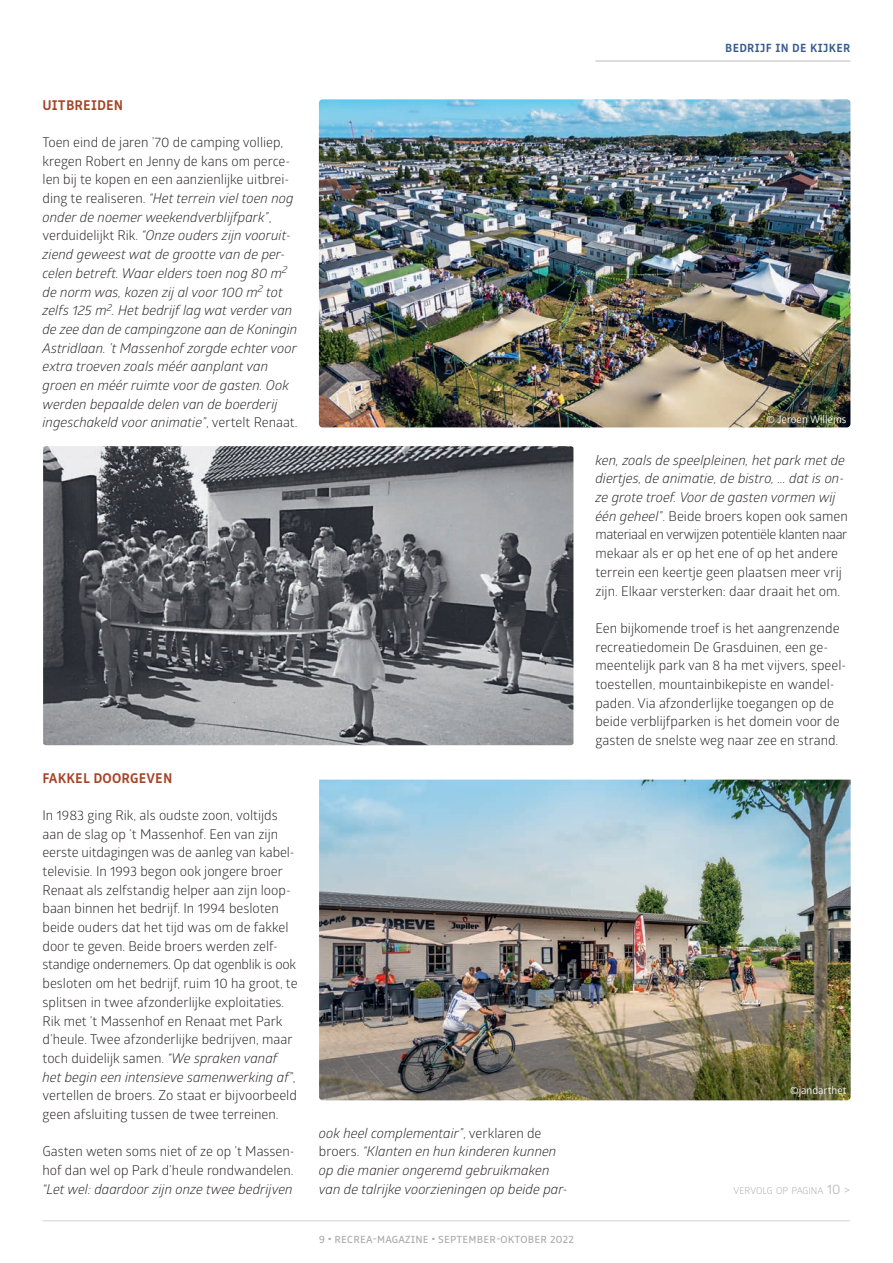
<style>
.page{position:relative;width:893px;height:1263px;background:#fff}
.page>*{position:absolute;margin:0;border:0;box-sizing:border-box;transform-origin:0 0}
.t1{font:700 14.25px "Respublika FY";letter-spacing:.01em;color:#a64326}
.t2{font:13.5px/18.8px "Glober";color:#231f20}
.t3{font:italic 13.5px/18.8px "Glober";color:#231f20}
.t4{font:700 12px "Respublika FY";letter-spacing:.03em;color:#355a8f}
.t5{font:10.5px "Respublika FY";letter-spacing:.02em;color:#a8a9ad;scale:1.05 1}
.t6{font:10.5px "Glober";color:#fff}
.t7{font:9.45px "Glober";color:#a8a9ad}
.s1{font-style:normal}
.s2{font-style:italic}
.s3{font-size:13.5px}
</style>
<div class="page">
<hr style="left:43px;top:1220px;width:807px;height:1px;background:#d1d2d4">
<hr style="left:595px;top:60px;width:255px;height:2px;background:#d1d2d4">
<img style="left:319px;top:780px;width:532px;height:320px">
<img style="left:43px;top:446px;width:530px;height:299px">
<img style="left:319px;top:99px;width:531px;height:328px">
<p class="t1" style="left:43px;top:96px;width:82px">UITBREIDEN</p>
<p class="t3" style="left:43px;top:132px;width:256px"><span class="s1">Toen eind de jaren ’70 de camping volliep, kregen Robert en Jenny de kans om perce&shy;len bij te kopen en een aanzienlijke uitbrei&shy;ding te realiseren.</span> “Het terrein viel toen nog onder de noemer weekendverblijfpark”<span class="s1">, verduidelijkt Rik.</span> “Onze ouders zijn vooruit&shy;ziend geweest wat de grootte van de per&shy;celen betreft. Waar elders toen nog 80 m<sup>2 </sup>de norm was, kozen zij al voor 100 m<sup>2</sup> tot zelfs 125 m<sup>2</sup>. Het bedrijf lag wat verder van de zee dan de campingzone aan de Koningin Astridlaan. ’t Massenhof zorgde echter voor extra troeven zoals méér aanplant van groen en méér ruimte voor de gasten. Ook werden bepaalde delen van de boerderij ingeschakeld voor animatie”<span class="s1">, vertelt Renaat.</span></p>
<p class="t1" style="left:43px;top:769px;width:131px">FAKKEL DOORGEVEN</p>
<p class="t2" style="left:43px;top:805px;width:257px">In 1983 ging Rik, als oudste zoon, voltijds aan de slag op ’t Massenhof. Een van zijn eerste uitdagingen was de aanleg van kabel&shy;televisie. In 1993 begon ook jongere broer Renaat als zelfstandig helper aan zijn loop&shy;baan binnen het bedrijf. In 1994 besloten beide ouders dat het tijd was om de fakkel door te geven. Beide broers werden zelf&shy;standige ondernemers. Op dat ogenblik is ook besloten om het bedrijf, ruim 10 ha groot, te splitsen in twee afzonderlijke exploitaties.<br>Rik met ’t Massenhof en Renaat met Park d’heule. Twee afzonderlijke bedrijven, maar toch duidelijk samen. <span class="s2">“We spraken vanaf het begin een intensieve samenwerking af”</span>, vertellen de broers. Zo staat er bijvoorbeeld geen afsluiting tussen de twee terreinen.</p>
<p class="t2" style="left:43px;top:1142px;width:254px">Gasten weten soms niet of ze op ’t Massen&shy;hof dan wel op Park d’heule rondwandelen.</p>
<p class="t3" style="left:43px;top:1179px;width:252px">“Let wel: daardoor zijn onze twee bedrijven</p>
<p class="t3" style="left:319px;top:1123px;width:250px">ook heel complementair”<span class="s1">, verklaren de broers.</span> “Klanten en hun kinderen kunnen op die manier ongeremd gebruikmaken van de talrijke voorzieningen op beide par-</p>
<p class="t5" style="left:319px;top:1232px;width:244px">9 • RECREA-MAGAZINE • SEPTEMBER-OKTOBER 2022</p>
<p class="t4" style="left:725px;top:40px;width:127px">BEDRIJF IN DE KIJKER</p>
<p class="t6" style="left:766px;top:411px;width:81px">© Jeroen Willems</p>
<p class="t2" style="left:595px;top:450px;width:254px"><span class="s2">ken, zoals de speelpleinen, het park met de diertjes, de animatie, de bistro, ... dat is on&shy;ze grote troef. Voor de gasten vormen wij één geheel”</span>. Beide broers kopen ook samen materiaal en verwijzen potentiële klanten naar mekaar als er op het ene of op het andere terrein een keertje geen plaatsen meer vrij zijn. Elkaar versterken: daar draait het om.</p>
<p class="t2" style="left:595px;top:618px;width:252px">Een bijkomende troef is het aangrenzende recreatiedomein De Grasduinen, een ge&shy;meentelijk park van 8 ha met vijvers, speel&shy;toestellen, mountainbikepiste en wandel&shy;paden. Via afzonderlijke toegangen op de beide verblijfparken is het domein voor de gasten de snelste weg naar zee en strand.</p>
<p class="t6" style="left:790px;top:1083px;width:58px">©jandarthet</p>
<p class="t7" style="left:734px;top:1184px;width:118px">VERVOLG OP PAGINA <span class="s3">10 &gt;</span></p>
</div>
